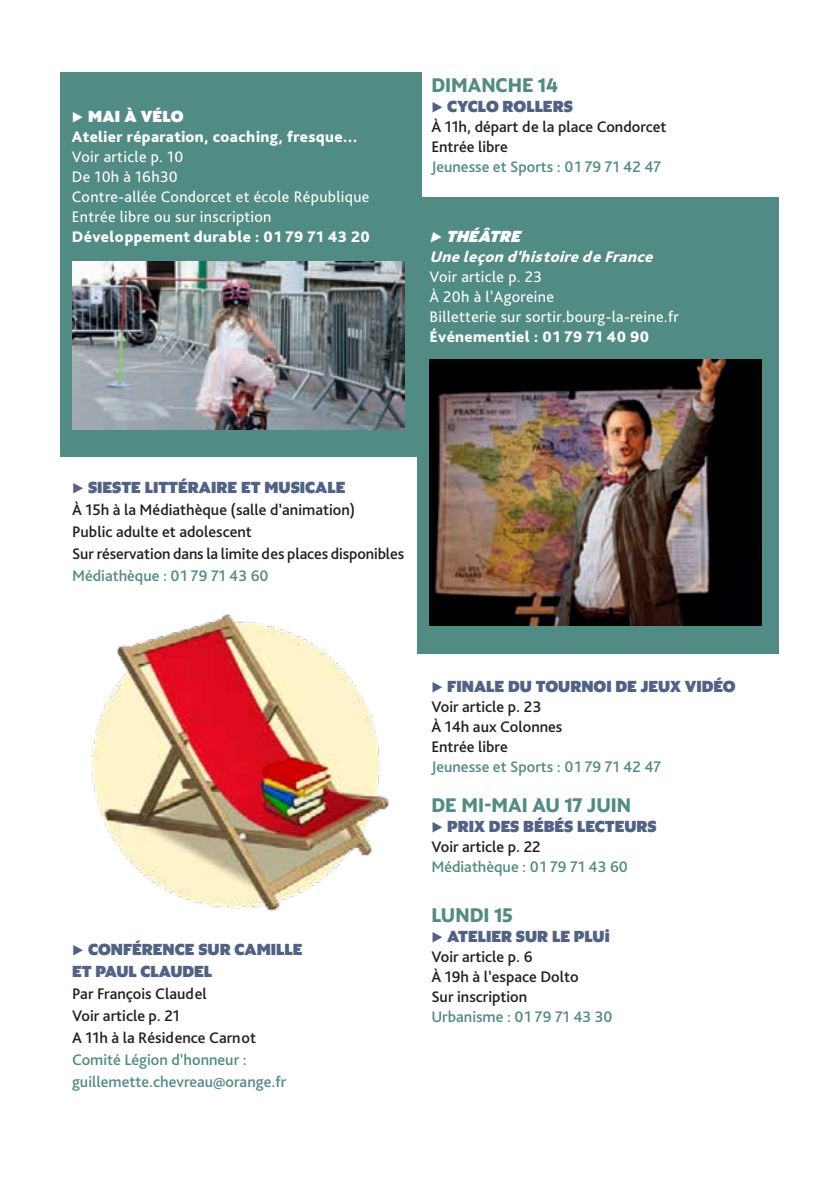
<style>
.page{position:relative;width:840px;height:1191px;background:#fff}
.page>*{position:absolute;margin:0;border:0;box-sizing:border-box;transform-origin:0 0}
.COURANT_sans_lettrin{font:700 20px "Altis";color:#518c84}
.COURANT_sans_lettrin-2{font:500 16px "Bliss Pro";color:#231f20}
.COURANT_sans_lettrin-3{font:500 16px "Bliss Pro";color:#518c84}
.COURANT_sans_lettrin-4{font:16px "Bliss Pro";letter-spacing:.02em;color:#fff}
.COURANT_sans_lettrin-5{font:800 16px "Altis";color:#516286}
.COURANT_sans_lettrin-6{font:800 16px "Bliss Pro";letter-spacing:.02em;color:#fff}
.COURANT_sans_lettrin-7{font:italic 800 16px "Bliss Pro";color:#fff}
.COURANT_sans_lettrin-8{font:800 16px "Altis";letter-spacing:.01em;color:#fff}
.COURANT_sans_lettrin-9{font:italic 800 16px "Altis";color:#fff}
</style>
<div class="page">
<img style="left:92px;top:614px;width:297px;height:298px">
<div style="left:60px;top:72px;width:361px;height:384px;background:#518c84"></div>
<img style="left:72px;top:261px;width:332px;height:168px">
<div style="left:417px;top:197px;width:361px;height:456px;background:#518c84"></div>
<img style="left:429px;top:359px;width:332px;height:266px">
<p class="COURANT_sans_lettrin" style="left:431px;top:70px;width:128px">DIMANCHE 14</p>
<p class="COURANT_sans_lettrin-5" style="left:431px;top:94px;width:143px">⊲ CYCLO ROLLERS</p>
<p class="COURANT_sans_lettrin-2" style="left:431px;top:117px;width:236px">À 11h, départ de la place Condorcet</p>
<p class="COURANT_sans_lettrin-2" style="left:431px;top:137px;width:78px">Entrée libre</p>
<p class="COURANT_sans_lettrin-3" style="left:431px;top:157px;width:231px">Jeunesse et Sports : 01 79 71 42 47</p>
<p class="COURANT_sans_lettrin-8" style="left:72px;top:104px;width:113px">⊲ MAI À VÉLO</p>
<p class="COURANT_sans_lettrin-6" style="left:72px;top:127px;width:287px">Atelier réparation, coaching, fresque...</p>
<p class="COURANT_sans_lettrin-4" style="left:72px;top:147px;width:113px">Voir article p. 10</p>
<p class="COURANT_sans_lettrin-4" style="left:72px;top:167px;width:107px">De 10h à 16h30</p>
<p class="COURANT_sans_lettrin-4" style="left:72px;top:187px;width:299px">Contre-allée Condorcet et école République</p>
<p class="COURANT_sans_lettrin-4" style="left:72px;top:207px;width:201px">Entrée libre ou sur inscription</p>
<p class="COURANT_sans_lettrin-6" style="left:72px;top:227px;width:299px">Développement durable : 01 79 71 43 20</p>
<p class="COURANT_sans_lettrin-9" style="left:429px;top:224px;width:98px">⊲ THÉÂTRE</p>
<p class="COURANT_sans_lettrin-7" style="left:429px;top:247px;width:229px">Uneleçon d’histoiredeFrance</p>
<p class="COURANT_sans_lettrin-4" style="left:429px;top:267px;width:114px">Voir article p. 23</p>
<p class="COURANT_sans_lettrin-4" style="left:429px;top:287px;width:126px">À 20h à l’Agoreine</p>
<p class="COURANT_sans_lettrin-4" style="left:429px;top:307px;width:251px">Billetterie sur sortir.bourg-la-reine.fr</p>
<p class="COURANT_sans_lettrin-6" style="left:429px;top:327px;width:221px">Événementiel : 01 79 71 40 90</p>
<p class="COURANT_sans_lettrin-5" style="left:72px;top:475px;width:275px">⊲ SIESTE LITTÉRAIRE ET MUSICALE</p>
<p class="COURANT_sans_lettrin-2" style="left:72px;top:499px;width:284px">À 15h à la Médiathèque (salle d’animation)</p>
<p class="COURANT_sans_lettrin-2" style="left:72px;top:521px;width:181px">Public adulte et adolescent</p>
<p class="COURANT_sans_lettrin-2" style="left:72px;top:543px;width:333px">Sur réservation dans la limite des places disponibles</p>
<p class="COURANT_sans_lettrin-3" style="left:72px;top:565px;width:198px">Médiathèque : 01 79 71 43 60</p>
<p class="COURANT_sans_lettrin-5" style="left:72px;top:937px;width:232px">⊲ CONFÉRENCE SUR CAMILLE</p>
<p class="COURANT_sans_lettrin-5" style="left:72px;top:959px;width:142px">ET PAUL CLAUDEL</p>
<p class="COURANT_sans_lettrin-2" style="left:72px;top:983px;width:136px">Par François Claudel</p>
<p class="COURANT_sans_lettrin-2" style="left:72px;top:1005px;width:109px">Voir article p. 21</p>
<p class="COURANT_sans_lettrin-2" style="left:72px;top:1027px;width:185px">A 11h à la Résidence Carnot</p>
<p class="COURANT_sans_lettrin-3" style="left:72px;top:1049px;width:176px">Comité Légion d’honneur :</p>
<p class="COURANT_sans_lettrin-3" style="left:72px;top:1071px;width:216px">guillemette.chevreau@orange.fr</p>
<p class="COURANT_sans_lettrin-5" style="left:431px;top:674px;width:306px">⊲ FINALE DU TOURNOI DE JEUX VIDÉO</p>
<p class="COURANT_sans_lettrin-2" style="left:431px;top:697px;width:112px">Voir article p. 23</p>
<p class="COURANT_sans_lettrin-2" style="left:431px;top:717px;width:132px">À 14h aux Colonnes</p>
<p class="COURANT_sans_lettrin-2" style="left:431px;top:737px;width:78px">Entrée libre</p>
<p class="COURANT_sans_lettrin-3" style="left:431px;top:757px;width:231px">Jeunesse et Sports : 01 79 71 42 47</p>
<p class="COURANT_sans_lettrin" style="left:431px;top:790px;width:201px">DE MI-MAI AU 17 JUIN</p>
<p class="COURANT_sans_lettrin-5" style="left:431px;top:814px;width:227px">⊲ PRIX DES BÉBÉS LECTEURS</p>
<p class="COURANT_sans_lettrin-2" style="left:431px;top:837px;width:111px">Voir article p. 22</p>
<p class="COURANT_sans_lettrin-3" style="left:431px;top:857px;width:198px">Médiathèque : 01 79 71 43 60</p>
<p class="COURANT_sans_lettrin" style="left:431px;top:900px;width:83px">LUNDI 15</p>
<p class="COURANT_sans_lettrin-5" style="left:431px;top:924px;width:180px">⊲ ATELIER SUR LE PLUi</p>
<p class="COURANT_sans_lettrin-2" style="left:431px;top:947px;width:103px">Voir article p. 6</p>
<p class="COURANT_sans_lettrin-2" style="left:431px;top:967px;width:149px">À 19h à l’espace Dolto</p>
<p class="COURANT_sans_lettrin-2" style="left:431px;top:987px;width:97px">Sur inscription</p>
<p class="COURANT_sans_lettrin-3" style="left:431px;top:1007px;width:183px">Urbanisme : 01 79 71 43 30</p>
</div>
